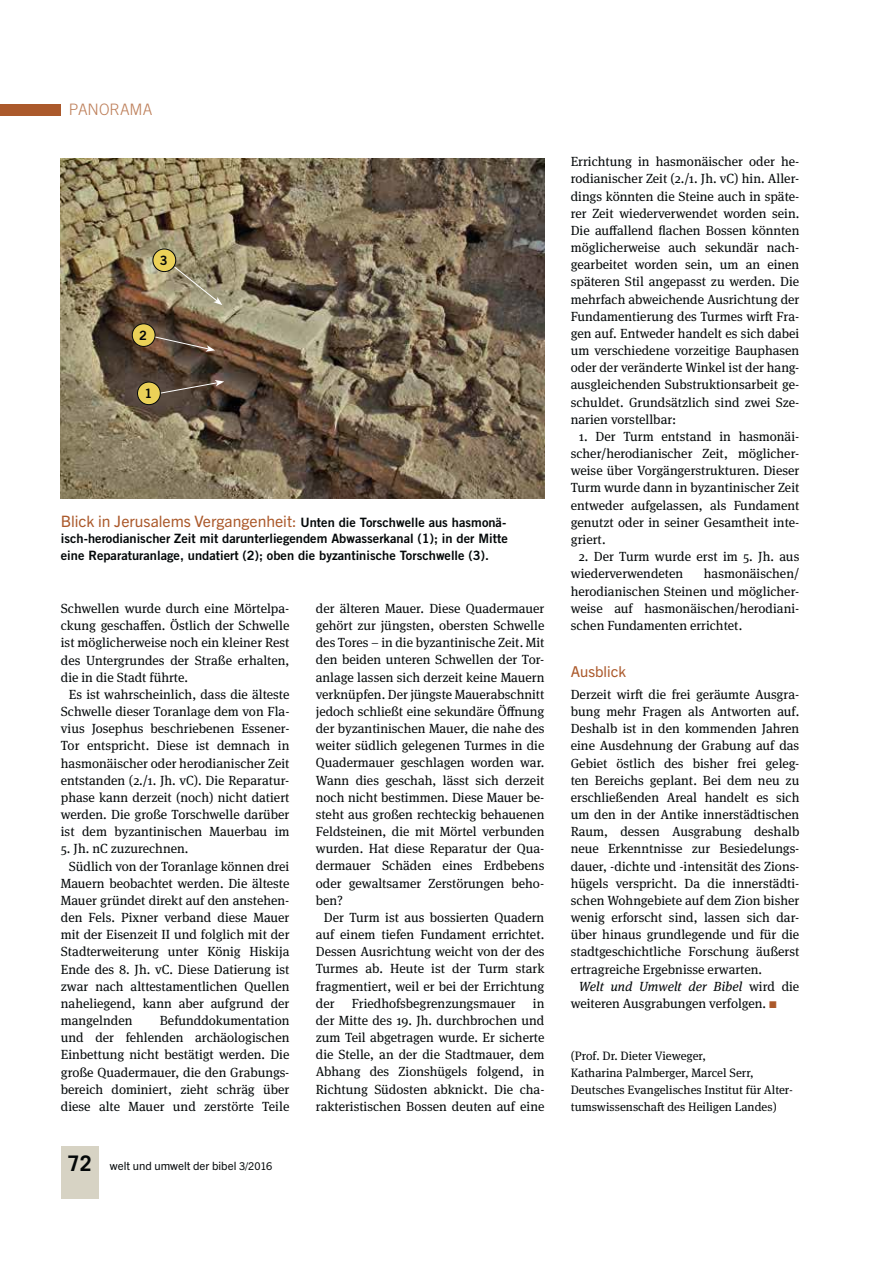
<style>
.page{position:relative;width:893px;height:1263px;background:#fff}
.page>*{position:absolute;margin:0;border:0;box-sizing:border-box;transform-origin:0 0}
.t1{font:15.75px "Trade Gothic Next LT Pro";color:#ab592b}
.t2{font:300 15.75px "Trade Gothic LT Std";color:#be805b}
.t3{font:15px "Trade Gothic Next LT Pro";color:#ab592b}
.t4{font:13.2px/17.1px "Meta Serif OT";color:#040809;text-align:justify}
.t5{font:12.9px/16.5px "Trade Gothic LT Std Bd 2";color:#040809}
.t6{font:12.15px/17.2px "Meta Serif OT";color:#040809}
.t7{font:11.4px "Trade Gothic Next LT Pro";color:#040809}
.s1{font-family:"Trade Gothic LT Std Bd 2";font-size:12.9px;color:#040809}
.s2{font-family:"Trade Gothic LT Std";font-weight:700;font-size:21.45px}
.s3{font-size:10.8px}
.s4{font-style:italic}
</style>
<div class="page">
<div style="left:0;top:104px;width:61px;height:12px;background:#ab592b"></div>
<div style="left:61px;top:1147px;width:38px;height:52px;background:#d7d3c4"></div>
<img style="left:61px;top:159px;width:483px;height:339px">
<div style="left:137px;top:382px;width:23px;height:23px;background:#ebd158;border-radius:50%"></div>
<div style="left:137px;top:382px;width:24px;height:23px;border:1px solid #040809;border-radius:50%"></div>
<div style="left:132px;top:324px;width:23px;height:22px;background:#ebd158;border-radius:50%"></div>
<div style="left:132px;top:323px;width:23px;height:24px;border:1px solid #040809;border-radius:50%"></div>
<div style="left:153px;top:249px;width:23px;height:23px;background:#ebd158;border-radius:50%"></div>
<div style="left:153px;top:249px;width:23px;height:23px;border:1px solid #040809;border-radius:50%"></div>
<svg style="left:160px;top:380px;width:64px;height:14px"></svg>
<svg style="left:155px;top:336px;width:60px;height:16px"></svg>
<svg style="left:174px;top:266px;width:48px;height:39px;background:#978e73"></svg>
<p class="t2" style="left:69px;top:101px;width:85px">PANORAMA</p>
<p class="t5" style="left:160px;top:253px;width:9px">3</p>
<p class="t5" style="left:139px;top:328px;width:9px">2</p>
<p class="t5" style="left:144px;top:386px;width:9px">1</p>
<p class="t1" style="left:61px;top:516px;width:447px">Blick in Jerusalems Vergangenheit: <span class="s1">Unten die Torschwelle aus hasmonä-</span></p>
<p class="t5" style="left:61px;top:532px;width:448px">isch-herodianischer Zeit mit darunterliegendem Abwasserkanal (1); in der Mitte eine Reparaturanlage, undatiert (2); oben die byzantinische Torschwelle (3).</p>
<p class="t4" style="left:61px;top:601px;width:230px">Schwellen wurde durch eine Mörtelpa&shy;ckung geschaffen. Östlich der Schwelle ist möglicherweise noch ein kleiner Rest des Untergrundes der Straße erhalten, die in die Stadt führte.</p>
<p class="t4" style="left:61px;top:686px;width:230px;text-indent:8px">Es ist wahrscheinlich, dass die älteste Schwelle dieser Toranlage dem von Fla&shy;vius Josephus beschriebenen Essener-Tor entspricht. Diese ist demnach in hasmonäischer oder herodianischer Zeit entstanden (2./1. Jh. vC). Die Reparatur&shy;phase kann derzeit (noch) nicht datiert werden. Die große Torschwelle darüber ist dem byzantinischen Mauerbau im</p>
<p class="t4" style="left:61px;top:841px;width:129px">5. Jh. nC zuzurechnen.</p>
<p class="t4" style="left:69px;top:858px;width:222px">Südlich von der Toranlage können drei</p>
<p class="t4" style="left:61px;top:875px;width:230px">Mauern beobachtet werden. Die älteste</p>
<p class="t4" style="left:61px;top:892px;width:230px">Mauer gründet direkt auf den anstehen-</p>
<p class="t4" style="left:61px;top:910px;width:230px">den Fels. Pixner verband diese Mauer</p>
<p class="t4" style="left:61px;top:927px;width:230px">mit der Eisenzeit II und folglich mit der</p>
<p class="t4" style="left:61px;top:944px;width:230px">Stadterweiterung unter König Hiskija</p>
<p class="t4" style="left:61px;top:961px;width:230px">Ende des 8. Jh. vC. Diese Datierung ist</p>
<p class="t4" style="left:61px;top:978px;width:230px">zwar nach alttestamentlichen Quellen</p>
<p class="t4" style="left:61px;top:995px;width:230px">naheliegend, kann aber aufgrund der</p>
<p class="t4" style="left:61px;top:1013px;width:73px">mangelnden</p>
<p class="t4" style="left:61px;top:1013px;width:230px;text-indent:99px">Befunddokumentation und der fehlenden archäologischen Einbettung nicht bestätigt werden. Die große Quadermauer, die den Grabungs&shy;bereich dominiert, zieht schräg über diese alte Mauer und zerstörte Teile</p>
<p class="t7" style="left:68px;top:1162px;width:206px"><span class="s2">72</span> welt und umwelt der bibel <span class="s3">3/2016</span></p>
<p class="t4" style="left:316px;top:600px;width:230px">der älteren Mauer. Diese Quadermauer gehört zur jüngsten, obersten Schwelle des Tores – in die byzantinische Zeit. Mit den beiden unteren Schwellen der Tor&shy;anlage lassen sich derzeit keine Mauern verknüpfen. Der jüngste Mauerabschnitt jedoch schließt eine sekundäre Öffnung der byzantinischen Mauer, die nahe des weiter südlich gelegenen Turmes in die Quadermauer geschlagen worden war.<br>Wann dies geschah, lässt sich derzeit noch nicht bestimmen. Diese Mauer be&shy;steht aus großen rechteckig behauenen Feldsteinen, die mit Mörtel verbunden wurden. Hat diese Reparatur der Qua&shy;dermauer Schäden eines Erdbebens oder gewaltsamer Zerstörungen beho&shy;ben?</p>
<p class="t4" style="left:316px;top:909px;width:230px;text-indent:8px">Der Turm ist aus bossierten Quadern auf einem tiefen Fundament errichtet.<br>Dessen Ausrichtung weicht von der des Turmes ab. Heute ist der Turm stark fragmentiert, weil er bei der Errichtung der</p>
<p class="t4" style="left:352px;top:995px;width:165px">Friedhofsbegrenzungsmauer</p>
<p class="t4" style="left:316px;top:995px;width:230px;text-indent:217px">in der Mitte des 19. Jh. durchbrochen und zum Teil abgetragen wurde. Er sicherte die Stelle, an der die Stadtmauer, dem Abhang des Zionshügels folgend, in Richtung Südosten abknickt. Die cha&shy;rakteristischen Bossen deuten auf eine</p>
<p class="t4" style="left:571px;top:154px;width:230px">Errichtung in hasmonäischer oder he&shy;rodianischer Zeit (2./1. Jh. vC) hin. Aller&shy;dings könnten die Steine auch in späte&shy;rer Zeit wiederverwendet worden sein.<br>Die auffallend flachen Bossen könnten möglicherweise auch sekundär nach&shy;gearbeitet worden sein, um an einen späteren Stil angepasst zu werden. Die mehrfach abweichende Ausrichtung der Fundamentierung des Turmes wirft Fra&shy;gen auf. Entweder handelt es sich dabei um verschiedene vorzeitige Bauphasen oder der veränderte Winkel ist der hang&shy;ausgleichenden Substruktionsarbeit ge&shy;schuldet. Grundsätzlich sind zwei Sze&shy;narien vorstellbar:</p>
<p class="t4" style="left:571px;top:429px;width:230px;text-indent:8px">1. Der Turm entstand in hasmonäi&shy;scher/herodianischer Zeit, möglicher&shy;weise über Vorgängerstrukturen. Dieser Turm wurde dann in byzantinischer Zeit entweder aufgelassen, als Fundament genutzt oder in seiner Gesamtheit inte&shy;griert.</p>
<p class="t4" style="left:571px;top:549px;width:230px;text-indent:8px">2. Der Turm wurde erst im 5. Jh. aus wiederverwendeten</p>
<p class="t4" style="left:571px;top:566px;width:230px;text-indent:133px">hasmonäischen/ herodianischen Steinen und möglicher&shy;weise auf hasmonäischen/herodiani&shy;schen Fundamenten errichtet.</p>
<p class="t3" style="left:571px;top:666px;width:57px">Ausblick</p>
<p class="t4" style="left:571px;top:686px;width:230px">Derzeit wirft die frei geräumte Ausgra&shy;bung mehr Fragen als Antworten auf.<br>Deshalb ist in den kommenden Jahren eine Ausdehnung der Grabung auf das Gebiet östlich des bisher frei geleg&shy;ten Bereichs geplant. Bei dem neu zu erschließenden Areal handelt es sich um den in der Antike innerstädtischen Raum, dessen Ausgrabung deshalb neue Erkenntnisse zur Besiedelungs&shy;dauer, -dichte und -intensität des Zions&shy;hügels verspricht. Da die innerstädti&shy;schen Wohngebiete auf dem Zion bisher wenig erforscht sind, lassen sich dar&shy;über hinaus grundlegende und für die stadtgeschichtliche Forschung äußerst ertragreiche Ergebnisse erwarten.</p>
<p class="t4" style="left:571px;top:978px;width:230px;text-indent:8px"><span class="s4">Welt und Umwelt der Bibel</span> wird die weiteren Ausgrabungen verfolgen.</p>
<p class="t6" style="left:571px;top:1047px;width:224px">(Prof. Dr. Dieter Vieweger,<br>Katharina Palmberger, Marcel Serr, Deutsches Evangelisches Institut für Alter&shy;tumswissenschaft des Heiligen Landes)</p>
</div>
